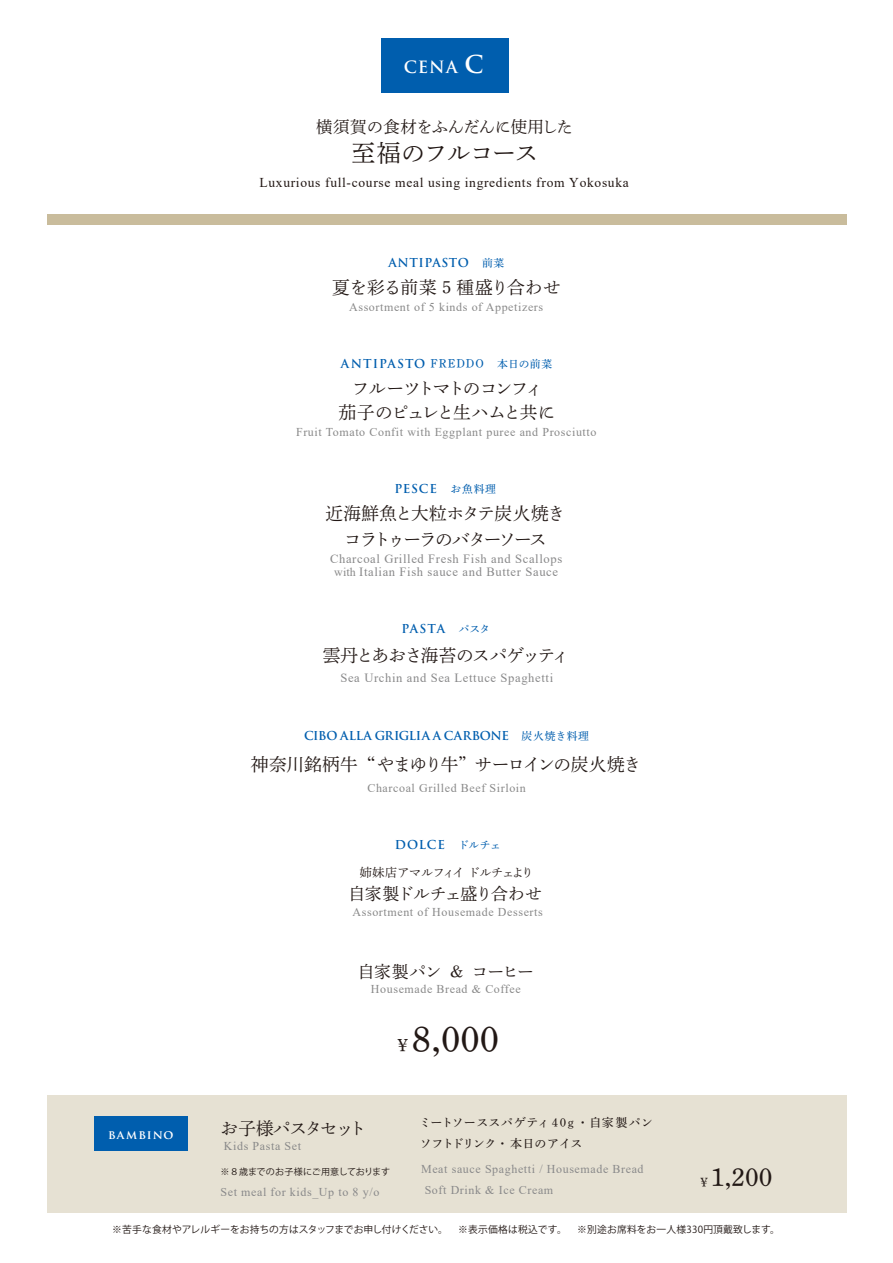
<style>
.page{position:relative;width:893px;height:1263px;background:#fff}
.page>*{position:absolute;margin:0;border:0;box-sizing:border-box;transform-origin:0 0}
.t1{font:36px "DNP Shuei Min Pr 6 M";color:#221815}
.t2{font:25.5px "DNP Shuei Min Pr 6 M";color:#221815}
.t3{font:24px "DNP Shuei Min Pr 6 L";letter-spacing:-.05em;color:#221815}
.t4{font:17.7px/24px "DNP Shuei Min Pr 6 L";letter-spacing:-.08em;color:#221815;text-align:center}
.t5{font:17.7px/25.5px "DNP Shuei Min Pr 6 L";letter-spacing:-.1em;color:#221815;text-align:center}
.t6{font:17.7px "DNP Shuei Min Pr 6 L";letter-spacing:-.035em;color:#221815}
.t7{font:17.7px "DNP Shuei Min Pr 6 L";letter-spacing:-.015em;color:#221815}
.t8{font:16.8px "DNP Shuei Min Pr 6 L";letter-spacing:-.07em;color:#221815}
.t9{font:16.5px "DNP Shuei Min Pr 6 L";letter-spacing:-.03em;color:#221815}
.t10{font:700 16.5px "Trajan Pro";color:#fff}
.t11{font:13.5px "Times New Roman";letter-spacing:.05em;color:#221714}
.t12{font:12.6px/12.8px "Times New Roman";letter-spacing:.05em;color:#89898a;text-align:center}
.t13{font:12.15px "DNP Shuei Min Pr 6 L";letter-spacing:-.035em;color:#221815}
.t14{font:700 12.15px "Trajan Pro";letter-spacing:.08em;color:#fff}
.t15{font:12px "Times New Roman";letter-spacing:.05em;color:#898989}
.t16{font:12px/21px "Times New Roman";letter-spacing:.05em;color:#89898a}
.t17{font:700 12px "Trajan Pro";letter-spacing:.045em;color:#005eae}
.t18{font:12px/21px "DNP Shuei Min Pr 6 M";letter-spacing:.005em;color:#221815}
.t19{font:700 12px "Trajan Pro";letter-spacing:-.025em;color:#005eae}
.t20{font:700 12px "Trajan Pro";letter-spacing:.08em;color:#005eae}
.t21{font:9.75px "Koz Go Pr 6 N";letter-spacing:.025em;color:#221815}
.t22{font:9px "Koz Go Pr 6 N";letter-spacing:-.015em;color:#221815}
.s1{font-size:24px}
.s2{font-family:"DNP Shuei Min Pr 6 M";font-weight:400;font-size:10.8px}
.s3{font-family:"DNP Shuei Min Pr 6 M";font-weight:400}
.s4{font-size:12px;color:#898989}
.s5{font-size:18px}
.s6{font-size:12.75px}
</style>
<div class="page">
<div style="left:47px;top:214px;width:799px;height:11px;background:#c9bc9c"></div>
<div style="left:381px;top:38px;width:127px;height:55px;background:#005eae"></div>
<div style="left:47px;top:1095px;width:799px;height:117px;background:#e6e1d3"></div>
<div style="left:95px;top:1117px;width:93px;height:34px;background:#005eae"></div>
<h3 class="t10" style="left:404px;top:57px;width:82px">CENA <span class="s1">C</span></h3>
<h3 class="t9" style="left:316px;top:112px;width:258px">横須賀の食材をふんだんに使用した</h3>
<h3 class="t3" style="left:352px;top:131px;width:188px">至福のフルコース</h3>
<p class="t11" style="left:260px;top:173px;width:371px">Luxurious full-course meal using ingredients from Yokosuka</p>
<p class="t17" style="left:388px;top:255px;width:117px">ANTIPASTO <span class="s2">前菜</span></p>
<h3 class="t7" style="left:332px;top:271px;width:230px">夏を彩る前菜 5 種盛り合わせ</h3>
<p class="t15" style="left:349px;top:298px;width:196px">Assortment of 5 kinds of Appetizers</p>
<p class="t20" style="left:341px;top:356px;width:213px">ANTIPASTO <span class="s3">FREDDO　</span><span class="s2">本日の前菜</span></p>
<h3 class="t4" style="left:339px;top:374px;width:219px">フルーツトマトのコンフィ<br>茄子のピュレと生ハムと共に</h3>
<p class="t15" style="left:296px;top:423px;width:302px">Fruit Tomato Confit with Eggplant puree and Prosciutto</p>
<p class="t17" style="left:395px;top:481px;width:103px">PESCE <span class="s2">お魚料理</span></p>
<h3 class="t5" style="left:325px;top:498px;width:242px">近海鮮魚と大粒ホタテ炭火焼きコラトゥーラのバターソース</h3>
<p class="t12" style="left:330px;top:552px;width:234px">Charcoal Grilled Fresh Fish and Scallops <span class="s4">with</span> Italian Fish sauce and Butter Sauce</p>
<p class="t17" style="left:402px;top:622px;width:90px">PASTA <span class="s2">パスタ</span></p>
<h3 class="t4" style="left:323px;top:640px;width:248px">雲丹とあおさ海苔のスパゲッティ</h3>
<p class="t12" style="left:340px;top:671px;width:214px">Sea Urchin and Sea Lettuce Spaghetti</p>
<p class="t19" style="left:304px;top:728px;width:286px">CIBO ALLA GRIGLIA A CARBONE <span class="s2">炭火焼き料理</span></p>
<h3 class="t6" style="left:251px;top:748px;width:392px">神奈川銘柄牛 “やまゆり牛” サーロインの炭火焼き</h3>
<p class="t15" style="left:367px;top:779px;width:160px">Charcoal Grilled Beef Sirloin</p>
<p class="t17" style="left:395px;top:837px;width:107px">DOLCE <span class="s2">ドルチェ</span></p>
<p class="t13" style="left:360px;top:861px;width:176px">姉妹店アマルフィイドルチェより</p>
<h3 class="t8" style="left:348px;top:878px;width:195px">自家製ドルチェ盛り合わせ</h3>
<p class="t15" style="left:353px;top:903px;width:192px">Assortment of Housemade Desserts</p>
<h3 class="t8" style="left:358px;top:956px;width:178px">自家製パン ＆コーヒー</h3>
<p class="t15" style="left:371px;top:981px;width:151px">Housemade Bread &amp; Coffee</p>
<p class="t14" style="left:108px;top:1127px;width:67px">bambino</p>
<h1 class="t1" style="left:394px;top:1006px;width:107px"><span class="s5">￥</span>8,000</h1>
<h3 class="t5" style="left:221px;top:1113px;width:148px">お子様パスタセット</h3>
<p class="t15" style="left:224px;top:1137px;width:79px">Kids Pasta Set</p>
<p class="t22" style="left:221px;top:1166px;width:171px">※８歳までのお子様にご用意しております</p>
<p class="t16" style="left:221px;top:1181px;width:160px">Set meal for kids_Up to 8 y/o</p>
<p class="t18" style="left:419px;top:1110px;width:235px">ミートソーススパゲティ 40ｇ ・自家製パンソフトドリンク・本日のアイス</p>
<p class="t16" style="left:421px;top:1158px;width:224px">Meat sauce Spaghetti / Housemade Bread<br>Soft Drink &amp; Ice Cream</p>
<h2 class="t2" style="left:698px;top:1154px;width:76px"><span class="s6">￥</span>1,200</h2>
<p class="t21" style="left:112px;top:1224px;width:669px">※苦手な食材やアレルギーをお持ちの方はスタッフまでお申し付けください。　※表示価格は税込です。　※別途お席料をお一人様330円頂戴致します。</p>
</div>
